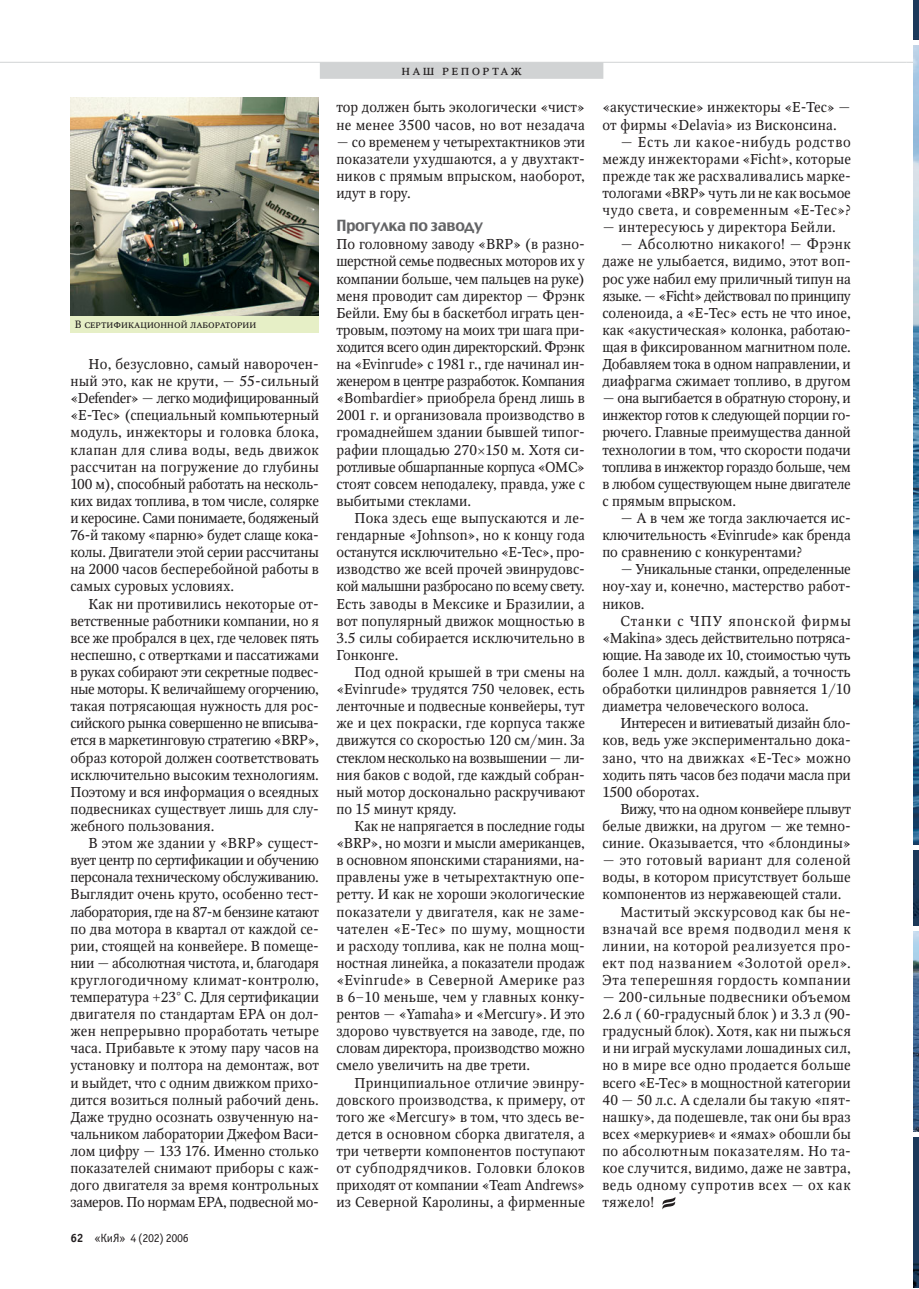
<style>
.page{position:relative;width:919px;height:1289px;background:#fff}
.page>*{position:absolute;margin:0;border:0;box-sizing:border-box;transform-origin:0 0}
.t1{font:15px "Rostislav";letter-spacing:-.025em;color:#636466}
.t2{font:14.25px/17.1px "Octava C";color:#231f20;text-align:justify}
.t3{font:14.25px "Octava C";letter-spacing:.045em;color:#231f20}
.t4{font:14.25px "Octava C";letter-spacing:.03em;color:#231f20}
.t5{font:14.25px "Octava C";letter-spacing:.05em;color:#231f20}
.t6{font:14.25px "Octava C";letter-spacing:.035em;color:#231f20}
.t7{font:13.5px "Octava SCC";letter-spacing:.175em;color:#231f20}
.t8{font:12px "Officina Sans C";letter-spacing:-.025em;color:#231f20}
.t9{font:10.5px "Octava SCC";color:#231f20}
.s1{font-weight:700}
</style>
<div class="page">
<svg style="left:662px;top:1197px;width:14px;height:12px"></svg>
<img style="left:70px;top:98px;width:249px;height:218px">
<div style="left:320px;top:62px;width:283px;height:17px;background:#d1d3d4"></div>
<div style="left:70px;top:316px;width:249px;height:17px;background:#e6efc6"></div>
<hr style="left:0;top:62px;width:906px;height:1px;background:#d1d3d4">
<img style="left:913px;top:0;width:5px;height:1287px">
<svg style="left:913px;top:40px;width:5px;height:5px"></svg>
<svg style="left:913px;top:845px;width:5px;height:4px"></svg>
<img style="left:913px;top:931px;width:5px;height:201px">
<svg style="left:913px;top:926px;width:5px;height:5px"></svg>
<svg style="left:913px;top:1132px;width:5px;height:5px"></svg>
<p class="t9" style="left:75px;top:318px;width:183px">В сертификационной лаборатории</p>
<p class="t2" style="left:70px;top:357px;width:250px;text-indent:18px">Но, безусловно, самый наворочен&shy;ный это, как не крути, — 55-сильный «Defender» — легко модифицированный «Е-Тес» (специальный компьютерный модуль, инжекторы и головка блока, клапан для слива воды, ведь движок рассчитан на погружение до глубины 100 м), способный работать на несколь&shy;ких видах топлива, в том числе, солярке и керосине. Сами понимаете, бодяженый 76-й такому «парню» будет слаще кока&shy;колы. Двигатели этой серии рассчитаны на 2000 часов бесперебойной работы в самых суровых условиях.</p>
<p class="t2" style="left:70px;top:596px;width:250px;text-indent:18px">Как ни противились некоторые от&shy;ветственные работники компании, но я все же пробрался в цех, где человек пять неспешно, с отвертками и пассатижами в руках собирают эти секретные подвес&shy;ные моторы. К величайшему огорчению, такая потрясающая нужность для рос&shy;сийского рынка совершенно не вписыва&shy;ется в маркетинговую стратегию «BRP», образ которой должен соответствовать исключительно высоким технологиям.<br>Поэтому и вся информация о всеядных подвесниках существует лишь для слу&shy;жебного пользования.</p>
<p class="t2" style="left:70px;top:836px;width:250px;text-indent:18px">В этом же здании у «BRP» сущест&shy;вует центр по сертификации и обучению персонала техническому обслуживанию.<br>Выглядит очень круто, особенно тест&shy;лаборатория, где на 87-м бензине катают по два мотора в квартал от каждой се&shy;рии, стоящей на конвейере. В помеще&shy;нии — абсолютная чистота, и, благодаря круглогодичному климат-контролю, температура +23° С. Для сертификации двигателя по стандартам ЕРА он дол&shy;жен непрерывно проработать четыре часа. Прибавьте к этому пару часов на установку и полтора на демонтаж, вот и выйдет, что с одним движком прихо&shy;дится возиться полный рабочий день.<br>Даже трудно осознать озвученную на&shy;чальником лаборатории Джефом Васи&shy;лом цифру — 133 176. Именно столько показателей снимают приборы с каж&shy;дого двигателя за время контрольных замеров. По нормам ЕРА, подвесной мо-</p>
<p class="t8" style="left:70px;top:1233px;width:120px"><span class="s1">62</span> «КиЯ» 4 (202) 2006</p>
<p class="t7" style="left:401px;top:62px;width:122px">наш репортаж</p>
<p class="t2" style="left:336px;top:100px;width:250px">тор должен быть экологически «чист» не менее 3500 часов, но вот незадача</p>
<p class="t2" style="left:336px;top:135px;width:250px">— со временем у четырехтактников эти показатели ухудшаются, а у двухтакт&shy;ников с прямым впрыском, наоборот, идут в гору.</p>
<p class="t1" style="left:336px;top:220px;width:148px">Прогулка по заводу</p>
<p class="t2" style="left:336px;top:237px;width:250px">По головному заводу «BRP» (в разно&shy;шерстной семье подвесных моторов их у компании больше, чем пальцев на руке) меня проводит сам директор — Фрэнк Бейли. Ему бы в баскетбол играть цен&shy;тровым, поэтому на моих три шага при&shy;ходится всего один директорский. Фрэнк на «Evinrude» с 1981 г., где начинал ин&shy;женером в центре разработок. Компания «Bombardier» приобрела бренд лишь в 2001 г. и организовала производство в громаднейшем здании бывшей типог&shy;рафии площадью 270 150 м. Хотя си&shy;ротливые обшарпанные корпуса «ОМС» стоят совсем неподалеку, правда, уже с выбитыми стеклами.</p>
<p class="t2" style="left:336px;top:511px;width:250px;text-indent:18px">Пока здесь еще выпускаются и ле&shy;гендарные «Johnson», но к концу года останутся исключительно «Е-Тес», про&shy;изводство же всей прочей эвинрудовс&shy;кой малышни разбросано по всему свету.<br>Есть заводы в Мексике и Бразилии, а вот популярный движок мощностью в 3.5 силы собирается исключительно в Гонконге.</p>
<p class="t2" style="left:336px;top:665px;width:250px;text-indent:18px">Под одной крышей в три смены на «Evinrude» трудятся 750 человек, есть ленточные и подвесные конвейеры, тут же и цех покраски, где корпуса также движутся со скоростью 120 см/мин. За стеклом несколько на возвышении — ли&shy;ния баков с водой, где каждый собран&shy;ный мотор досконально раскручивают по 15 минут кряду.</p>
<p class="t2" style="left:336px;top:819px;width:250px;text-indent:18px">Как не напрягается в последние годы «BRP», но мозги и мысли американцев, в основном японскими стараниями, на&shy;правлены уже в четырехтактную опе&shy;ретту. И как не хороши экологические показатели у двигателя, как не заме&shy;чателен «Е-Тес» по шуму, мощности и расходу топлива, как не полна мощ&shy;ностная линейка, а показатели продаж «Evinrude» в Северной Америке раз в 6–10 меньше, чем у главных конку&shy;рентов — «Yamaha» и «Mercury». И это здорово чувствуется на заводе, где, по словам директора, производство можно смело увеличить на две трети.</p>
<p class="t2" style="left:336px;top:1075px;width:250px;text-indent:18px">Принципиальное отличие эвинру&shy;довского производства, к примеру, от того же «Mercury» в том, что здесь ве&shy;дется в основном сборка двигателя, а три четверти компонентов поступают от субподрядчиков. Головки блоков приходят от компании «Team Andrews» из Северной Каролины, а фирменные</p>
<p class="t2" style="left:602px;top:100px;width:250px">«акустические» инжекторы «Е-Тес» — от фирмы «Delavia» из Висконсина.</p>
<p class="t2" style="left:602px;top:135px;width:250px;text-indent:18px">— Есть ли какое-нибудь родство между инжекторами «Ficht», которые прежде так же расхваливались марке&shy;тологами «BRP» чуть ли не как восьмое чудо света, и современным «Е-Тес»?</p>
<p class="t4" style="left:602px;top:222px;width:235px">— интересуюсь у директора Бейли.</p>
<p class="t2" style="left:602px;top:237px;width:250px;text-indent:18px">— Абсолютно никакого! — Фрэнк даже не улыбается, видимо, этот воп&shy;рос уже набил ему приличный типун на языке. — «Ficht» действовал по принципу соленоида, а «Е-Тес» есть не что иное, как «акустическая» колонка, работаю&shy;щая в фиксированном магнитном поле.<br>Добавляем тока в одном направлении, и диафрагма сжимает топливо, в другом</p>
<p class="t2" style="left:602px;top:391px;width:250px">— она выгибается в обратную сторону, и инжектор готов к следующей порции го&shy;рючего. Главные преимущества данной технологии в том, что скорости подачи топлива в инжектор гораздо больше, чем в любом существующем ныне двигателе с прямым впрыском.</p>
<p class="t2" style="left:602px;top:511px;width:250px;text-indent:18px">— А в чем же тогда заключается ис&shy;ключительность «Evinrude» как бренда по сравнению с конкурентами?</p>
<p class="t2" style="left:602px;top:562px;width:250px;text-indent:18px">— Уникальные станки, определенные ноу-хау и, конечно, мастерство работ&shy;ников.</p>
<p class="t2" style="left:602px;top:613px;width:250px;text-indent:18px">Станки с ЧПУ японской фирмы «Makina» здесь действительно потряса&shy;ющие. На заводе их 10, стоимостью чуть более 1 млн. долл. каждый, а точность обработки цилиндров равняется 1/10 диаметра человеческого волоса.</p>
<p class="t2" style="left:602px;top:716px;width:250px;text-indent:18px">Интересен и витиеватый дизайн бло&shy;ков, ведь уже экспериментально дока&shy;зано, что на движках «Е-Тес» можно ходить пять часов без подачи масла при 1500 оборотах.</p>
<p class="t2" style="left:602px;top:801px;width:250px;text-indent:18px">Вижу, что на одном конвейере плывут белые движки, на другом — же темно&shy;синие. Оказывается, что «блондины»</p>
<p class="t6" style="left:602px;top:855px;width:250px">— это готовый вариант для соленой</p>
<p class="t2" style="left:602px;top:870px;width:250px">воды, в котором присутствует больше</p>
<p class="t2" style="left:602px;top:887px;width:241px">компонентов из нержавеющей стали.</p>
<p class="t4" style="left:620px;top:906px;width:232px">Маститый экскурсовод как бы не-</p>
<p class="t3" style="left:602px;top:923px;width:250px">взначай все время подводил меня к</p>
<p class="t3" style="left:602px;top:940px;width:250px">линии, на которой реализуется про-</p>
<p class="t5" style="left:602px;top:957px;width:250px">ект под названием «Золотой орел».</p>
<p class="t3" style="left:602px;top:974px;width:250px">Эта теперешняя гордость компании</p>
<p class="t2" style="left:602px;top:990px;width:250px">— 200-сильные подвесники объемом 2.6 л ( 60-градусный блок ) и 3.3 л (90- градусный блок). Хотя, как ни пыжься и ни играй мускулами лошадиных сил, но в мире все одно продается больше всего «Е-Тес» в мощностной категории 40 — 50 л.с. А сделали бы такую «пят&shy;нашку», да подешевле, так они бы враз всех «меркуриев« и «ямах» обошли бы по абсолютным показателям. Но та&shy;кое случится, видимо, даже не завтра, ведь одному супротив всех — ох как тяжело!</p>
</div>
